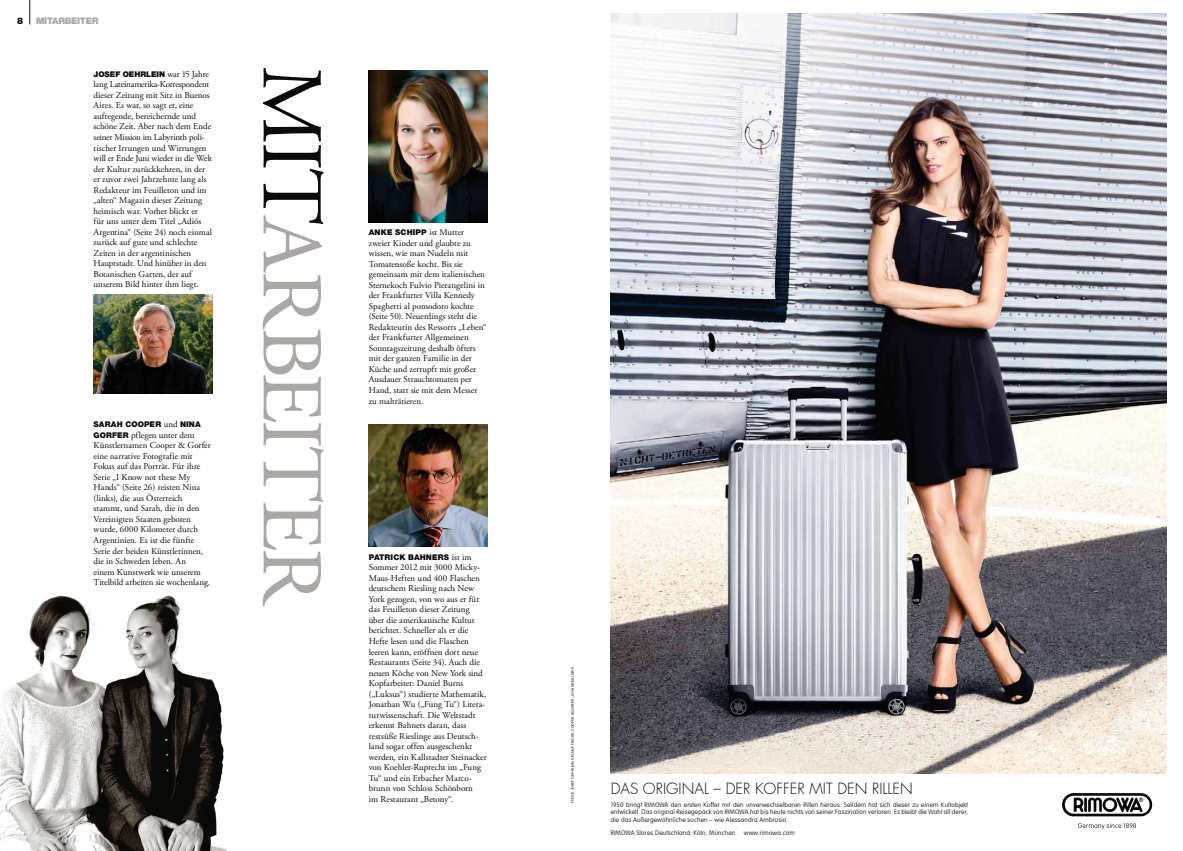
<style>
.page{position:relative;width:1183px;height:851px;background:#fff}
.page>*{position:absolute;margin:0;border:0;box-sizing:border-box;transform-origin:0 0}
.t1{font:86.25px "Adobe Garamond Pro";letter-spacing:-.035em;color:#aaa7a5}
.t2{font:300 15px "Futura";color:#0b0b0b}
.t3{font:9px/10.5px "Adobe Garamond Pro";color:#0b0b0b}
.t4{font:900 9px "Helvetica Neue LT";letter-spacing:-.03em;color:#aaa7a5}
.t5{font:900 9px "Helvetica Neue LT";color:#0b0b0b}
.t6{font:900 7.88px "Helvetica Neue LT";letter-spacing:.015em;color:#0b0b0b}
.t7{font:100 6.38px/7.5px "VAG Rounded LT Com";letter-spacing:.025em;color:#0b0b0b;text-align:justify}
.t8{font:3.38px "Helvetica Neue LT";letter-spacing:.02em;color:#0b0b0b}
.s1{font-family:"Adobe Garamond Pro";font-weight:400;font-size:9px}
.s2{font-family:"Helvetica Neue LT";font-weight:900;font-size:7.88px}
.s3{color:#0b0b0b}
</style>
<div class="page">
<img style="left:94px;top:294px;width:118px;height:99px">
<img style="left:368px;top:424px;width:119px;height:122px">
<img style="left:369px;top:70px;width:118px;height:152px">
<img style="left:0;top:595px;width:227px;height:255px">
<svg style="left:30px;top:0;width:1px;height:24px"></svg>
<svg style="left:1062px;top:793px;width:89px;height:23px"></svg>
<svg style="left:1078px;top:823px;width:57px;height:6px"></svg>
<img style="left:610px;top:14px;width:555px;height:759px">
<p class="t5" style="left:17px;top:18px;width:8px">8</p>
<p class="t4" style="left:36px;top:18px;width:64px">MITARBEITER</p>
<p class="t6" style="left:94px;top:71px;width:117px">JOSEF OEHRLEIN <span class="s1">war 15 Jahre</span></p>
<p class="t3" style="left:94px;top:80px;width:120px">lang Lateinamerika-Korrespondent dieser Zeitung mit Sitz in Buenos<br>Aires. Es war, so sagt er, eine aufregende, bereichernde und schöne Zeit. Aber nach dem Ende seiner Mission im Labyrinth poli&shy;tischer Irrungen und Wirrungen will er Ende Juni wieder in die Welt der Kultur zurückkehren, in der er zuvor zwei Jahrzehnte lang als<br>Redakteur im Feuilleton und im „alten“ Magazin dieser Zeitung heimisch war. Vorher blickt er<br>für uns unter dem Titel „Adiós<br>Argentina“ (Seite 24) noch einmal zurück auf gute und schlechte<br>Zeiten in der argentinischen<br>Hauptstadt. Und hinüber in den<br>Botanischen Garten, der auf unserem Bild hinter ihm liegt.</p>
<p class="t6" style="left:94px;top:421px;width:109px">SARAH COOPER <span class="s1">und</span> NINA</p>
<p class="t3" style="left:94px;top:430px;width:119px"><span class="s2">GORFER</span> pflegen unter dem<br>Künstlernamen Cooper &amp; Gorfer eine narrative Fotografie mit<br>Fokus auf das Porträt. Für ihre<br>Serie „I Know not these My<br>Hands“ (Seite 26) reisten Nina (links), die aus Österreich stammt, und Sarah, die in den<br>Vereinigten Staaten geboren wurde, 6000 Kilometer durch<br>Argentinien. Es ist die fünfte<br>Serie der beiden Künstlerinnen, die in Schweden leben. An<br>einem Kunstwerk wie unserem<br>Titelbild arbeiten sie wochenlang.</p>
<h1 class="t1" style="left:325px;top:66px;width:542px;rotate:90deg"><span class="s3">MIT</span>ARBEITER</h1>
<p class="t6" style="left:368px;top:230px;width:97px">ANKE SCHIPP <span class="s1">ist Mutter</span></p>
<p class="t3" style="left:368px;top:238px;width:119px">zweier Kinder und glaubte zu wissen, wie man Nudeln mit<br>Tomatensoße kocht. Bis sie gemeinsam mit dem italienischen<br>Sternekoch Fulvio Pierangelini in der Frankfurter Villa Kennedy<br>Spaghetti al pomodoro kochte (Seite 50). Neuerdings steht die<br>Redakteurin des Ressorts „Leben“ der Frankfurter Allgemeinen<br>Sonntagszeitung deshalb öfters mit der ganzen Familie in der<br>Küche und zerrupft mit großer<br>Ausdauer Strauchtomaten per<br>Hand, statt sie mit dem Messer zu malträtieren.</p>
<p class="t6" style="left:368px;top:554px;width:104px">PATRICK BAHNERS <span class="s1">ist im</span></p>
<p class="t3" style="left:368px;top:563px;width:119px">Sommer 2012 mit 3000 Micky-<br>Maus-Heften und 400 Flaschen deutschem Riesling nach New<br>York gezogen, von wo aus er für das Feuilleton dieser Zeitung über die amerikanische Kultur berichtet. Schneller als er die<br>Hefte lesen und die Flaschen leeren kann, eröffnen dort neue<br>Restaurants (Seite 34). Auch die neuen Köche von New York sind<br>Kopfarbeiter: Daniel Burns („Luksus“) studierte Mathematik,<br>Jonathan Wu („Fung Tu“) Litera&shy;turwissenschaft. Die Weltstadt erkennt Bahners daran, dass restsüße Rieslinge aus Deutsch&shy;land sogar offen ausgeschenkt werden, ein Kallstadter Steinacker von Koehler-Ruprecht im „Fung<br>Tu“ und ein Erbacher Marco&shy;brunn von Schloss Schönborn<br>im Restaurant „Betony“.</p>
<p class="t8" style="left:571px;top:803px;width:137px;rotate:-90deg">FOTOS JOSEF OEHRLEIN, HELMUT FRICKE, COOPER &amp; GORFER, JOHANNES LÖWE</p>
<h2 class="t2" style="left:610px;top:781px;width:303px">DAS ORIGINAL – DER KOFFER MIT DEN RILLEN</h2>
<p class="t7" style="left:610px;top:801px;width:359px">1950 bringt RIMOWA den ersten Koffer mit den unverwechselbaren Rillen heraus. Seitdem hat sich dieser zu einem Kultobjekt entwickelt. Das original Reisegepäck von RIMOWA hat bis heute nichts von seiner Faszination verloren. Es bleibt die Wahl all derer, die das Außergewöhnliche suchen – wie Alessandra Ambrosio.</p>
<p class="t7" style="left:610px;top:829px;width:126px">RIMOWA Stores Deutschland: Köln, München</p>
<p class="t7" style="left:743px;top:829px;width:52px">www.rimowa.com</p>
</div>
